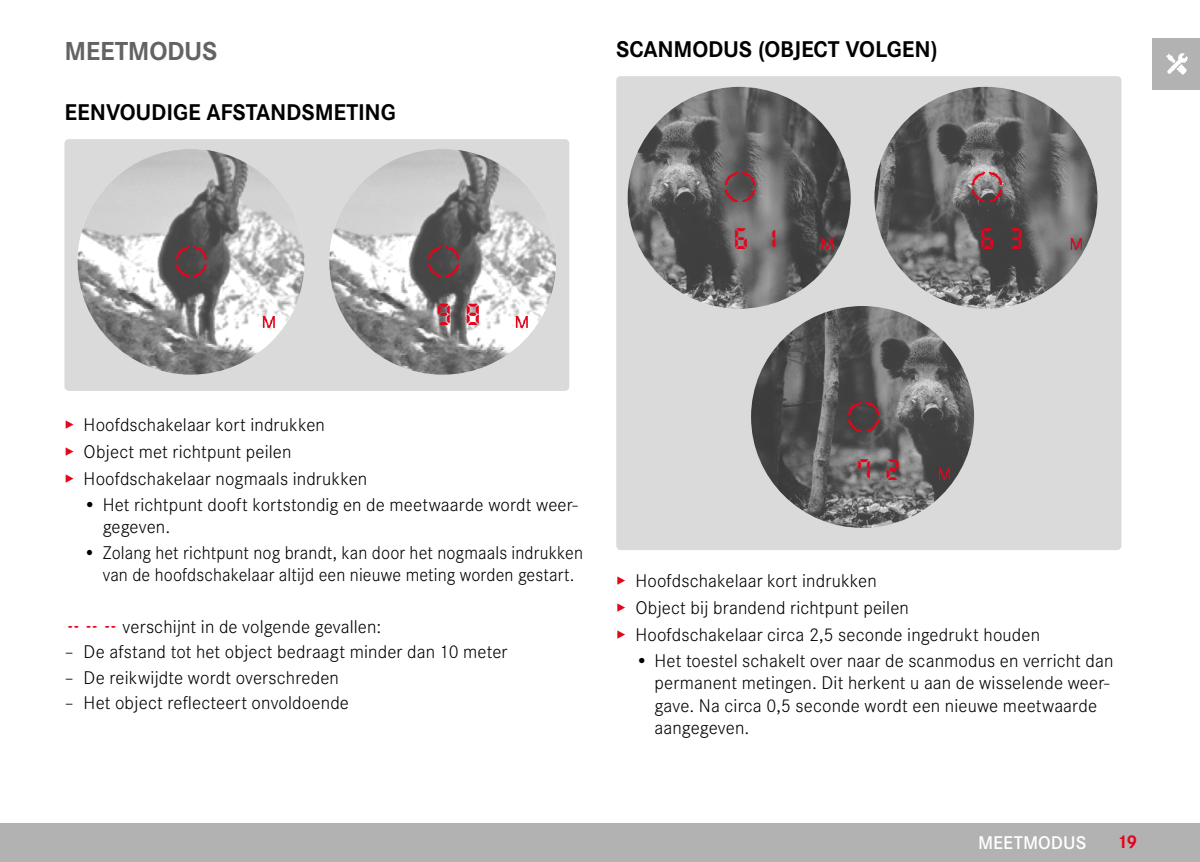
<style>
.page{position:relative;width:1200px;height:862px;background:#fff}
.page>*{position:absolute;margin:0;border:0;box-sizing:border-box;transform-origin:0 0}
.t1{font:31.05px "Digital Dismay";color:#e3051b}
.t2{font:30.38px "Digital Dismay";color:#e3051b}
.t3{font:700 27px "Corporate S";letter-spacing:-.015em;color:#646363}
.t4{font:700 23.62px "Corporate S";letter-spacing:-.005em;color:#000}
.t5{font:300 19.12px/27.2px "Corporate S";letter-spacing:.005em;color:#000}
.t6{font:300 19.12px/22.3px "Corporate S";letter-spacing:.005em;color:#000;text-align:center;scale:.96 1}
.t7{font:600 19.12px "Corporate S";letter-spacing:.005em;color:#fff}
.t8{font:700 19.12px "Corporate S";color:#e3051b}
.s1{color:#e3051b}
.s2{font-family:"Digital Dismay";font-weight:400;font-size:18px;color:#e3051b}
</style>
<div class="page">
<div style="left:1151px;top:38px;width:48px;height:51px;background:#b3b2b2"></div>
<img style="left:1166px;top:53px;width:22px;height:21px">
<div style="left:0;top:823px;width:1199px;height:38px;background:#b3b2b2"></div>
<div style="left:64px;top:139px;width:505px;height:251px;background:#dadada;border-radius:4px"></div>
<img style="left:78px;top:149px;width:226px;height:225px">
<img style="left:329px;top:149px;width:227px;height:225px">
<img style="left:173px;top:243px;width:47px;height:45px">
<img style="left:424px;top:243px;width:37px;height:37px">
<img style="left:254px;top:312px;width:26px;height:20px">
<img style="left:507px;top:312px;width:26px;height:20px">
<div style="left:616px;top:76px;width:505px;height:473px;background:#dadada;border-radius:4px"></div>
<img style="left:627px;top:87px;width:223px;height:221px;border-radius:111px">
<img style="left:874px;top:87px;width:223px;height:221px;border-radius:111px">
<img style="left:750px;top:306px;width:223px;height:221px;border-radius:111px">
<img style="left:722px;top:169px;width:35px;height:36px">
<img style="left:968px;top:169px;width:35px;height:36px">
<img style="left:845px;top:399px;width:35px;height:36px">
<img style="left:813px;top:235px;width:25px;height:19px">
<img style="left:930px;top:464px;width:25px;height:19px">
<img style="left:1062px;top:235px;width:25px;height:19px">
<h3 class="t3" style="left:64px;top:29px;width:154px">MEETMODUS</h3>
<p class="t4" style="left:64px;top:93px;width:333px">EENVOUDIGE AFSTANDSMETING</p>
<p class="t4" style="left:616px;top:30px;width:323px">SCANMODUS (OBJECT VOLGEN)</p>
<h1 class="t1" style="left:437px;top:299px;width:44px">9 8</h1>
<h2 class="t2" style="left:734px;top:224px;width:43px">6 1</h2>
<h2 class="t2" style="left:981px;top:224px;width:43px">6 3</h2>
<p class="t5" style="left:64px;top:409px;width:304px"><span class="s1">▸</span> Hoofdschakelaar kort indrukken<br><span class="s1">▸</span> Object met richtpunt peilen<br><span class="s1">▸</span> Hoofdschakelaar nogmaals indrukken</p>
<p class="t5" style="left:103px;top:492px;width:476px;line-height:22.3px;text-indent:-19px">• Het richtpunt dooft kortstondig en de meetwaarde wordt weer&shy;gegeven.</p>
<p class="t6" style="left:84px;top:540px;width:521px">• Zolang het richtpunt nog brandt, kan door het nogmaals indrukken van de hoofdschakelaar altijd een nieuwe meting worden gestart.</p>
<p class="t5" style="left:67px;top:611px;width:316px"><span class="s2">- - -</span> verschijnt in de volgende gevallen:</p>
<p class="t5" style="left:64px;top:636px;width:444px">– De afstand tot het object bedraagt minder dan 10 meter</p>
<p class="t5" style="left:64px;top:662px;width:276px">– De reikwijdte wordt overschreden</p>
<p class="t5" style="left:64px;top:687px;width:286px">– Het object reflecteert onvoldoende</p>
<h2 class="t2" style="left:858px;top:454px;width:43px">7 2</h2>
<p class="t5" style="left:616px;top:565px;width:425px"><span class="s1">▸</span> Hoofdschakelaar kort indrukken<br><span class="s1">▸</span> Object bij brandend richtpunt peilen<br><span class="s1">▸</span> Hoofdschakelaar circa 2,5 seconde ingedrukt houden</p>
<p class="t5" style="left:654px;top:647px;width:460px;line-height:22.3px;text-indent:-19px">• Het toestel schakelt over naar de scanmodus en verricht dan permanent metingen. Dit herkent u aan de wisselende weer&shy;gave. Na circa 0,5 seconde wordt een nieuwe meetwaarde aangegeven.</p>
<p class="t7" style="left:977px;top:827px;width:110px">MEETMODUS</p>
<p class="t8" style="left:1116px;top:826px;width:22px">19</p>
</div>
